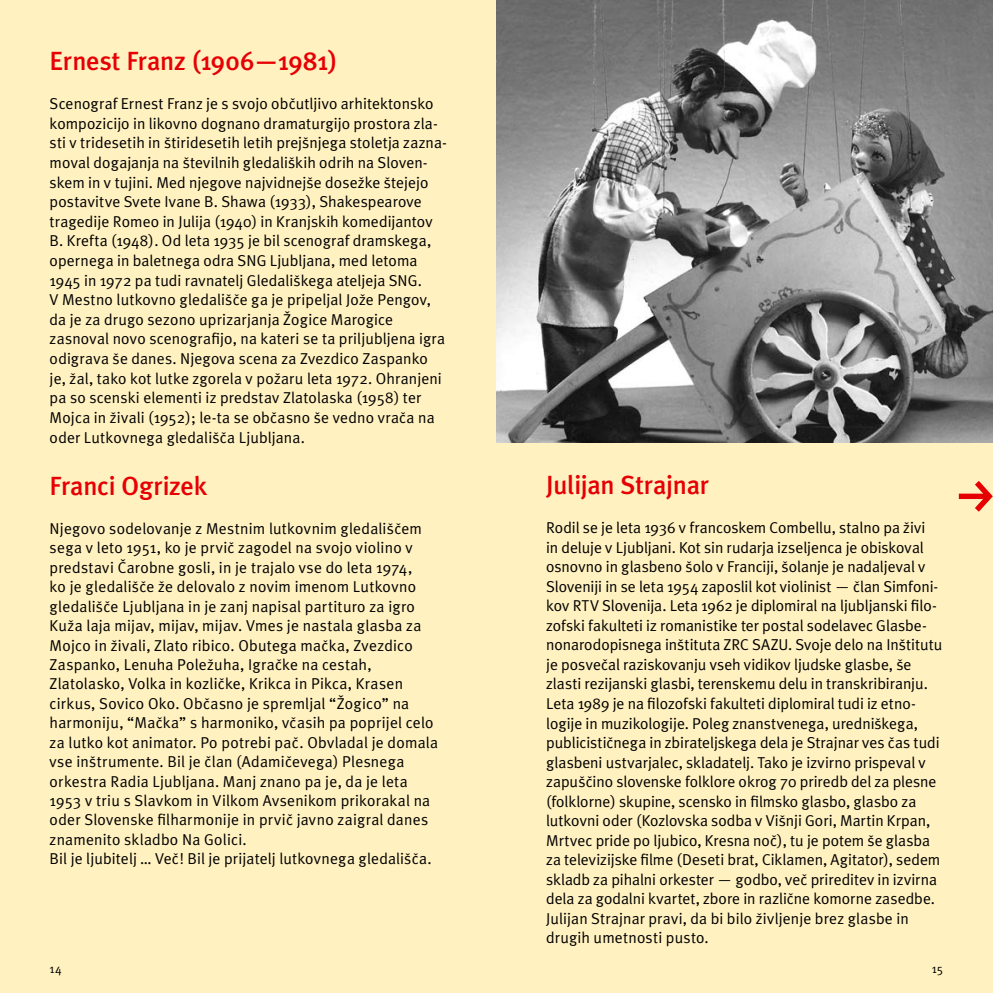
<style>
.page{position:relative;width:993px;height:993px;background:#fff}
.page>*{position:absolute;margin:0;border:0;box-sizing:border-box;transform-origin:0 0}
.t1{font:54.25px "FF Dingbests";color:#e60004}
.t2{font:500 26.25px "Meta";letter-spacing:-.01em;color:#e60004}
.t3{font:15.75px/19.6px "Meta Normal";letter-spacing:.005em;color:#000}
.t4{font:12.25px "Meta Normal";color:#000}
</style>
<div class="page">
<div style="left:0;top:0;width:496px;height:992px;background:#fff1c0"></div>
<div style="left:496px;top:0;width:496px;height:992px;background:#fff1c0"></div>
<img style="left:496px;top:0;width:496px;height:442px">
<h2 class="t2" style="left:50px;top:46px;width:289px">Ernest Franz (1906—1981)</h2>
<p class="t3" style="left:50px;top:94px;width:398px">Scenograf Ernest Franz je s svojo obËutljivo arhitektonsko kompozicijo in likovno dognano dramaturgijo prostora zla&shy;sti v tridesetih in πtiridesetih letih prejπnjega stoletja zazna&shy;moval dogajanja na πtevilnih gledaliπkih odrih na Sloven&shy;skem in v tujini. Med njegove najvidnejπe doseæke πtejejo postavitve Svete Ivane B. Shawa (1933), Shakespearove tragedije Romeo in Julija (1940) in Kranjskih komedijantov B. Krefta (1948). Od leta 1935 je bil scenograf dramskega, opernega in baletnega odra SNG Ljubljana, med letoma 1945 in 1972 pa tudi ravnatelj Gledaliπkega ateljeja SNG.<br>V Mestno lutkovno gledaliπËe ga je pripeljal Joæe Pengov, da je za drugo sezono uprizarjanja Æogice Marogice zasnoval novo scenografijo, na kateri se ta priljubljena igra odigrava πe danes. Njegova scena za Zvezdico Zaspanko je, æal, tako kot lutke zgorela v poæaru leta 1972. Ohranjeni pa so scenski elementi iz predstav Zlatolaska (1958) ter Mojca in æivali (1952); le-ta se obËasno πe vedno vraËa na oder Lutkovnega gledaliπËa Ljubljana.</p>
<h2 class="t2" style="left:50px;top:470px;width:159px">Franci Ogrizek</h2>
<p class="t3" style="left:50px;top:518px;width:390px">Njegovo sodelovanje z Mestnim lutkovnim gledaliπËem sega v leto 1951, ko je prviË zagodel na svojo violino v predstavi »arobne gosli, in je trajalo vse do leta 1974,<br>ko je gledaliπËe æe delovalo z novim imenom Lutkovno gledaliπËe Ljubljana in je zanj napisal partituro za igro Kuæa laja mijav, mijav, mijav. Vmes je nastala glasba za Mojco in æivali, Zlato ribico. Obutega maËka, Zvezdico Zaspanko, Lenuha Poleæuha, IgraËke na cestah, Zlatolasko, Volka in kozliËke, Krikca in Pikca, Krasen cirkus, Sovico Oko. ObËasno je spremljal “Æogico” na harmoniju, “MaËka” s harmoniko, vËasih pa poprijel celo za lutko kot animator. Po potrebi paË. Obvladal je domala vse inπtrumente. Bil je Ëlan (AdamiËevega) Plesnega orkestra Radia Ljubljana. Manj znano pa je, da je leta 1953 v triu s Slavkom in Vilkom Avsenikom prikorakal na oder Slovenske filharmonije in prviË javno zaigral danes znamenito skladbo Na Golici.<br>Bil je ljubitelj … VeË! Bil je prijatelj lutkovnega gledaliπËa.</p>
<p class="t4" style="left:50px;top:961px;width:14px">14</p>
<h2 class="t2" style="left:546px;top:470px;width:164px">Julijan Strajnar</h2>
<p class="t3" style="left:546px;top:517px;width:398px">Rodil se je leta 1936 v francoskem Combellu, stalno pa æivi<br>in deluje v Ljubljani. Kot sin rudarja izseljenca je obiskoval osnovno in glasbeno πolo v Franciji, πolanje je nadaljeval v Sloveniji in se leta 1954 zaposlil kot violinist — Ëlan Simfoni&shy;kov RTV Slovenija. Leta 1962 je diplomiral na ljubljanski filo&shy;zofski fakulteti iz romanistike ter postal sodelavec Glasbe&shy;nonarodopisnega inπtituta ZRC SAZU. Svoje delo na Inπtitutu je posveËal raziskovanju vseh vidikov ljudske glasbe, πe zlasti rezijanski glasbi, terenskemu delu in transkribiranju.<br>Leta 1989 je na filozofski fakulteti diplomiral tudi iz etno&shy;logije in muzikologije. Poleg znanstvenega, uredniπkega, publicistiËnega in zbirateljskega dela je Strajnar ves Ëas tudi glasbeni ustvarjalec, skladatelj. Tako je izvirno prispeval v zapuπËino slovenske folklore okrog 70 priredb del za plesne (folklorne) skupine, scensko in filmsko glasbo, glasbo za lutkovni oder (Kozlovska sodba v Viπnji Gori, Martin Krpan, Mrtvec pride po ljubico, Kresna noË), tu je potem πe glasba za televizijske filme (Deseti brat, Ciklamen, Agitator), sedem skladb za pihalni orkester — godbo, veË prireditev in izvirna dela za godalni kvartet, zbore in razliËne komorne zasedbe.<br>Julijan Strajnar pravi, da bi bilo æivljenje brez glasbe in drugih umetnosti pusto.</p>
<p class="t4" style="left:931px;top:961px;width:13px">15</p>
<h1 class="t1" style="left:953px;top:467px;width:44px">f</h1>
</div>
